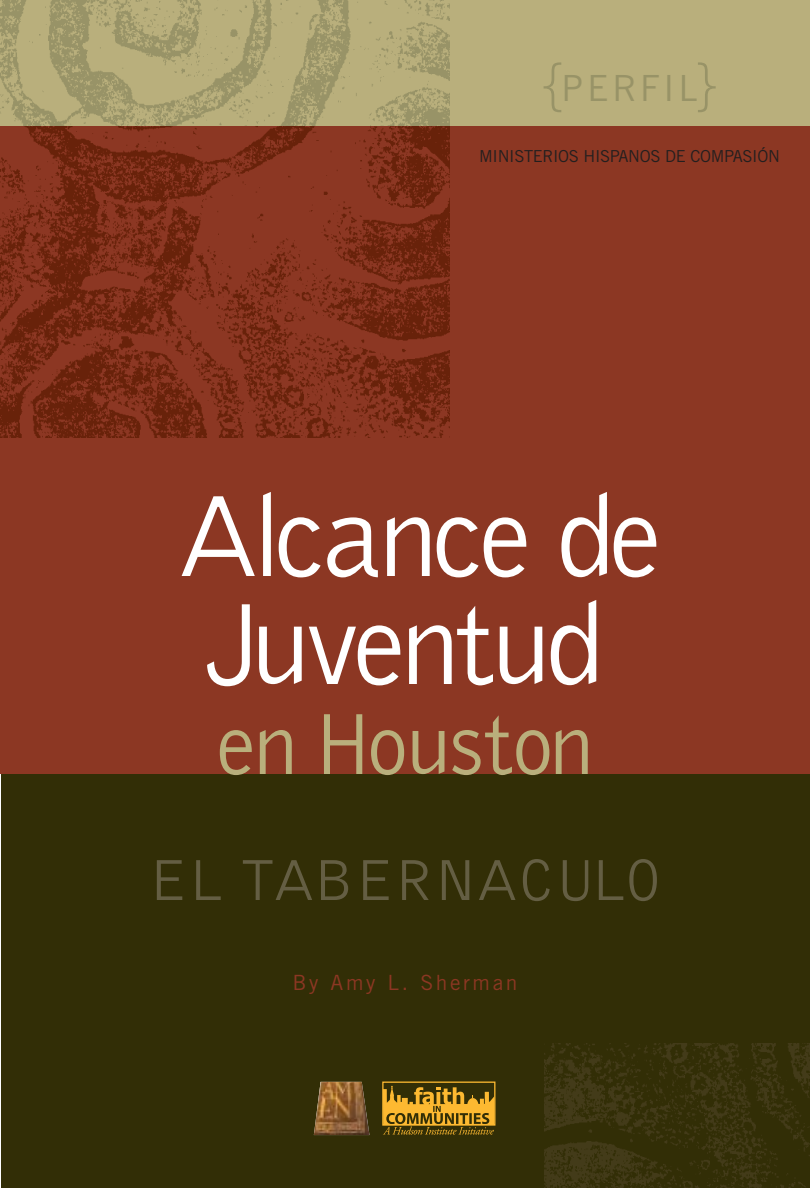
<style>
.page{position:relative;width:810px;height:1188px;background:#fff}
.page>*{position:absolute;margin:0;border:0;box-sizing:border-box;transform-origin:0 0}
.t1{font:120px/108px "Bell Gothic BT";letter-spacing:-.055em;color:#fff}
.t2{font:90px "Bell Gothic BT";letter-spacing:-.03em;color:#b9af7c}
.t3{font:60px "Bell Gothic BT";color:#645e43}
.t4{font:36px "News Gothic BT";letter-spacing:.12em;color:#989367}
.t5{font:21px "Trade Gothic";letter-spacing:.12em;color:#8c3723}
.t6{font:16.5px "Trade Gothic";letter-spacing:-.025em;color:#231f1f}
.s1{font-weight:300;font-size:54px}
</style>
<div class="page">
<div style="left:0;top:126px;width:810px;height:648px;background:#8c3723"></div>
<img style="left:0;top:126px;width:450px;height:312px">
<svg style="left:0;top:0;width:810px;height:126px;fill:#b9af7c"></svg>
<div style="left:2px;top:774px;width:808px;height:414px;background:#322e06"></div>
<img style="left:544px;top:1043px;width:266px;height:145px">
<img style="left:314px;top:1082px;width:55px;height:53px">
<div style="left:382px;top:1082px;width:113px;height:44px;border:1px solid #fdb931"></div>
<svg style="left:383px;top:1086px;width:111px;height:49px"></svg>
<h3 class="t4" style="left:539px;top:76px;width:183px"><span class="s1">{</span>PERFIL<span class="s1">}</span></h3>
<p class="t6" style="left:479px;top:150px;width:302px">MINISTERIOS HISPANOS DE COMPASIÓN</p>
<h1 class="t1" style="left:178px;top:495px;width:485px">Alcance de<br>Juventud</h1>
<h2 class="t2" style="left:216px;top:712px;width:380px">en Houston</h2>
<h3 class="t3" style="left:148px;top:859px;width:516px">EL TABERNACULO</h3>
<p class="t5" style="left:293px;top:975px;width:226px">By Amy L. Sherman</p>
</div>
